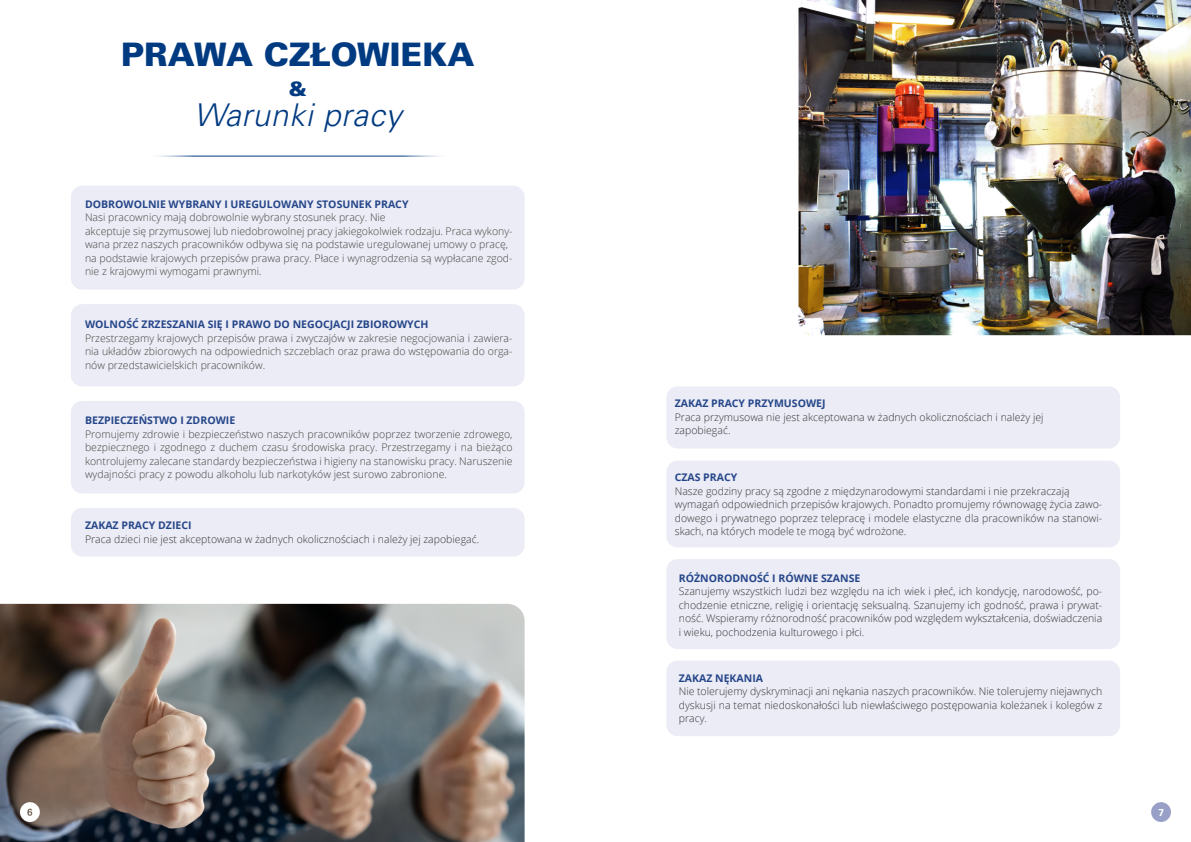
<style>
.page{position:relative;width:1191px;height:842px;background:#fff}
.page>*{position:absolute;margin:0;border:0;box-sizing:border-box;transform-origin:0 0}
.t1{font:900 32.5px "Univers LT Pro 75";color:#003a81}
.t2{font:italic 300 31.5px "Univers LTCYR 45";letter-spacing:.025em;color:#003a81}
.t3{font:900 20px "Univers LT Pro 75";color:#003a81}
.t4{font:300 10.5px/13.5px "Open Sans";color:#373437}
.t5{font:300 10.5px/13.5px "Open Sans";color:#434341;text-align:justify}
.t6{font:700 10.5px "Open Sans";color:#26468a}
.t7{font:700 10px "Univers LT Std";color:#fff}
</style>
<div class="page">
<img style="left:2px;top:604px;width:522px;height:236px">
<div style="left:666px;top:386px;width:454px;height:62px;background:#ebecf5;border-radius:11px"></div>
<div style="left:71px;top:186px;width:453px;height:104px;background:#ebecf5;border-radius:11px"></div>
<div style="left:71px;top:508px;width:453px;height:48px;background:#ebecf5;border-radius:11px"></div>
<div style="left:71px;top:401px;width:453px;height:92px;background:#ebecf5;border-radius:11px"></div>
<div style="left:1151px;top:802px;width:20px;height:20px;background:#99a0c8;border-radius:50%"></div>
<hr style="left:298px;top:156px;width:297px;height:1px;background:#003a81">
<hr style="left:0;top:156px;width:298px;height:1px;background:#003a81">
<div style="left:666px;top:461px;width:454px;height:86px;background:#ebecf5;border-radius:11px"></div>
<div style="left:666px;top:661px;width:454px;height:75px;background:#ebecf5;border-radius:11px"></div>
<div style="left:666px;top:559px;width:454px;height:90px;background:#ebecf5;border-radius:11px"></div>
<svg style="left:20px;top:802px;width:20px;height:20px"></svg>
<img style="left:798px;top:2px;width:391px;height:333px">
<div style="left:71px;top:304px;width:453px;height:82px;background:#ebecf5;border-radius:11px"></div>
<h1 class="t1" style="left:121px;top:32px;width:355px">PRAWA CZŁOWIEKA</h1>
<h3 class="t3" style="left:289px;top:75px;width:19px">&amp;</h3>
<h2 class="t2" style="left:194px;top:96px;width:209px">Warunki pracy</h2>
<p class="t6" style="left:85px;top:196px;width:325px">DOBROWOLNIE WYBRANY I UREGULOWANY STOSUNEK PRACY</p>
<p class="t5" style="left:85px;top:210px;width:429px;text-align:left">Nasi pracownicy mają dobrowolnie wybrany stosunek pracy. Nie<br>akceptuje się przymusowej lub niedobrowolnej pracy jakiegokolwiek rodzaju. Praca wykony&shy;wana przez naszych pracowników odbywa się na podstawie uregulowanej umowy o pracę, na podstawie krajowych przepisów prawa pracy. Płace i wynagrodzenia są wypłacane zgod&shy;nie z krajowymi wymogami prawnymi.</p>
<p class="t6" style="left:85px;top:317px;width:345px">WOLNOŚĆ ZRZESZANIA SIĘ I PRAWO DO NEGOCJACJI ZBIOROWYCH</p>
<p class="t5" style="left:85px;top:331px;width:429px">Przestrzegamy krajowych przepisów prawa i zwyczajów w zakresie negocjowania i zawiera&shy;nia układów zbiorowych na odpowiednich szczeblach oraz prawa do wstępowania do orga&shy;nów przedstawicielskich pracowników.</p>
<p class="t6" style="left:85px;top:413px;width:152px">BEZPIECZEŃSTWO I ZDROWIE</p>
<p class="t5" style="left:85px;top:427px;width:429px">Promujemy zdrowie i bezpieczeństwo naszych pracowników poprzez tworzenie zdrowego, bezpiecznego i zgodnego z duchem czasu środowiska pracy. Przestrzegamy i na bieżąco kontrolujemy zalecane standardy bezpieczeństwa i higieny na stanowisku pracy. Naruszenie wydajności pracy z powodu alkoholu lub narkotyków jest surowo zabronione.</p>
<p class="t6" style="left:85px;top:518px;width:108px">ZAKAZ PRACY DZIECI</p>
<p class="t4" style="left:85px;top:532px;width:396px">Praca dzieci nie jest akceptowana w żadnych okolicznościach i należy jej zapobiegać.</p>
<p class="t6" style="left:675px;top:396px;width:152px">ZAKAZ PRACY PRZYMUSOWEJ</p>
<p class="t4" style="left:675px;top:410px;width:370px">Praca przymusowa nie jest akceptowana w żadnych okolicznościach i należy jej zapobiegać.</p>
<p class="t6" style="left:675px;top:470px;width:64px">CZAS PRACY</p>
<p class="t4" style="left:675px;top:484px;width:429px">Nasze godziny pracy są zgodne z międzynarodowymi standardami i nie przekraczają wymagań odpowiednich przepisów krajowych. Ponadto promujemy równowagę życia zawo&shy;dowego i prywatnego poprzez telepracę i modele elastyczne dla pracowników na stanowi&shy;skach, na których modele te mogą być wdrożone.</p>
<p class="t6" style="left:679px;top:570px;width:183px">RÓŻNORODNOŚĆ I RÓWNE SZANSE</p>
<p class="t4" style="left:679px;top:584px;width:425px;text-align:justify">Szanujemy wszystkich ludzi bez względu na ich wiek i płeć, ich kondycję, narodowość, po&shy;chodzenie etniczne, religię i orientację seksualną. Szanujemy ich godność, prawa i prywat&shy;ność. Wspieramy różnorodność pracowników pod względem wykształcenia, doświadczenia i wieku, pochodzenia kulturowego i płci.</p>
<p class="t6" style="left:679px;top:671px;width:86px">ZAKAZ NĘKANIA</p>
<p class="t4" style="left:679px;top:685px;width:425px;text-align:justify">Nie tolerujemy dyskryminacji ani nękania naszych pracowników. Nie tolerujemy niejawnych dyskusji na temat niedoskonałości lub niewłaściwego postępowania koleżanek i kolegów z pracy.</p>
<p class="t7" style="left:1158px;top:806px;width:7px">7</p>
</div>
